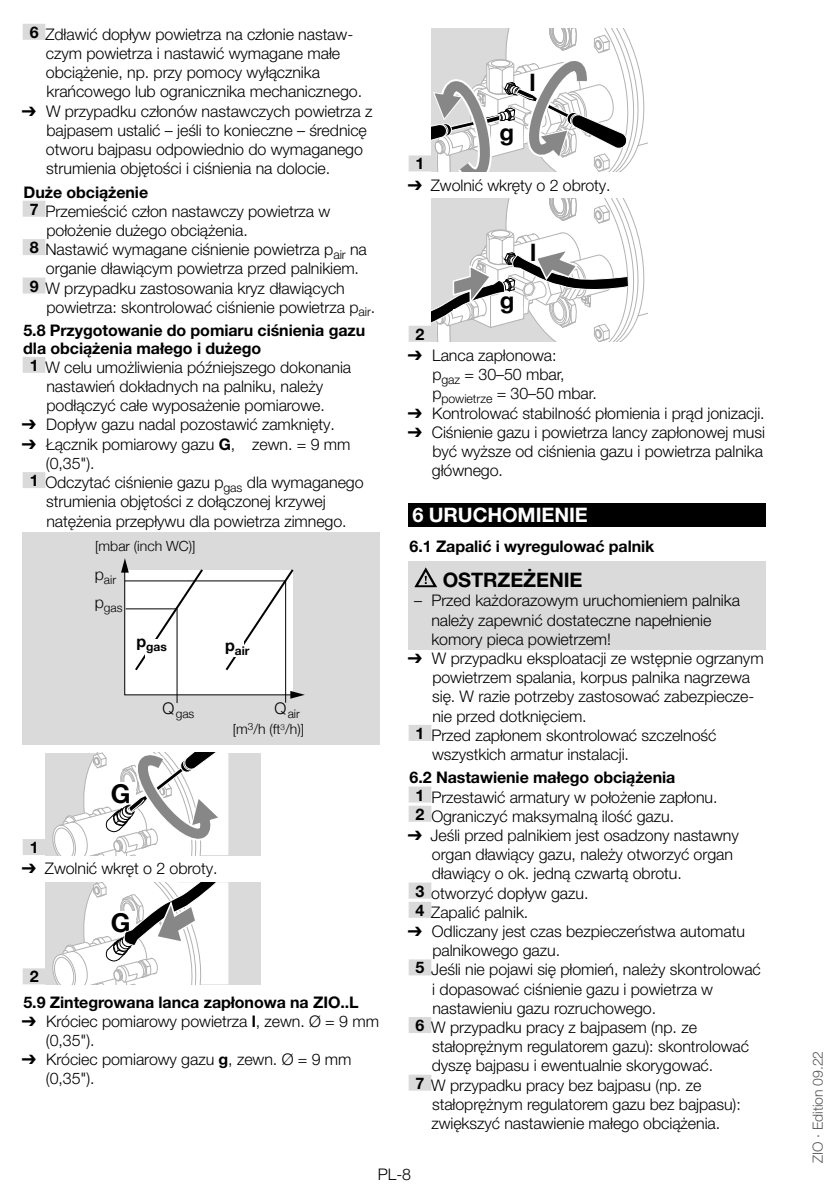
<style>
.page{position:relative;width:840px;height:1191px;background:#fff}
.page>*{position:absolute;margin:0;border:0;box-sizing:border-box;transform-origin:0 0}
.t1{font:700 26px "Helvetica Neue";color:#000}
.t2{font:700 24px "Helvetica Neue";color:#000}
.t3{font:700 20px "Helvetica Neue LT Pro";letter-spacing:-.005em;color:#fff}
.t4{font:700 20px "Helvetica Neue LT Pro";letter-spacing:-.005em;color:#000}
.t5{font:300 16px/19.2px "Helvetica Neue LT Pro";letter-spacing:-.005em;color:#000}
.t6{font:700 16px/17.6px "Helvetica Neue LT Pro";letter-spacing:-.005em;color:#000}
.t7{font:300 16px "Helvetica Neue";color:#000}
.t8{font:300 14px "Helvetica Neue";color:#000}
.t9{font:300 14px "Helvetica Neue LT Pro";letter-spacing:-.005em;color:#575756}
.t10{font:300 12px "Helvetica Neue";color:#000}
.t11{font:700 12px "Helvetica Neue";color:#000}
.s1{font-weight:700}
.s2{font-family:"Arial Unicode MS";font-weight:400}
</style>
<div class="page">
<div style="left:23px;top:24px;width:22px;height:16px;background:#dadada"></div>
<div style="left:23px;top:201px;width:22px;height:16px;background:#dadada"></div>
<div style="left:23px;top:239px;width:22px;height:16px;background:#dadada"></div>
<div style="left:23px;top:277px;width:22px;height:16px;background:#dadada"></div>
<div style="left:23px;top:357px;width:22px;height:16px;background:#dadada"></div>
<div style="left:23px;top:472px;width:22px;height:16px;background:#dadada"></div>
<div style="left:23px;top:839px;width:22px;height:16px;background:#dadada"></div>
<div style="left:23px;top:968px;width:22px;height:16px;background:#dadada"></div>
<div style="left:23px;top:532px;width:357px;height:213px;background:#dadada"></div>
<svg style="left:121px;top:558px;width:183px;height:145px"></svg>
<div style="left:45px;top:753px;width:216px;height:102px;background:#dadada"></div>
<svg style="left:52px;top:753px;width:176px;height:102px"></svg>
<div style="left:45px;top:882px;width:216px;height:102px;background:#dadada"></div>
<svg style="left:50px;top:882px;width:178px;height:103px"></svg>
<div style="left:408px;top:155px;width:23px;height:16px;background:#dadada"></div>
<div style="left:408px;top:326px;width:23px;height:16px;background:#dadada"></div>
<div style="left:408px;top:503px;width:357px;height:24px;background:#000"></div>
<div style="left:408px;top:561px;width:357px;height:32px;background:#dadada"></div>
<div style="left:408px;top:589px;width:357px;height:60px;background:#dadada"></div>
<div style="left:408px;top:725px;width:23px;height:16px;background:#dadada"></div>
<div style="left:408px;top:786px;width:23px;height:16px;background:#dadada"></div>
<div style="left:408px;top:805px;width:23px;height:16px;background:#dadada"></div>
<div style="left:408px;top:882px;width:23px;height:16px;background:#dadada"></div>
<div style="left:408px;top:901px;width:23px;height:16px;background:#dadada"></div>
<div style="left:408px;top:959px;width:23px;height:16px;background:#dadada"></div>
<div style="left:408px;top:1017px;width:23px;height:16px;background:#dadada"></div>
<div style="left:408px;top:1074px;width:23px;height:16px;background:#dadada"></div>
<svg style="left:431px;top:28px;width:215px;height:143px"></svg>
<svg style="left:431px;top:199px;width:215px;height:143px"></svg>
<svg style="left:414px;top:567px;width:23px;height:20px"></svg>
<p class="t5" style="left:46px;top:24px;width:317px;text-indent:-16px"><span class="s1">6</span> Zdławić dopływ powietrza na członie nastaw&shy;czym powietrza i nastawić wymagane małe obciążenie, np. przy pomocy wyłącznika krańcowego lub ogranicznika mechanicznego.</p>
<p class="t5" style="left:46px;top:101px;width:328px;text-indent:-24px"><span class="s2">➔</span> W przypadku członów nastawczych powietrza z bajpasem ustalić – jeśli to konieczne – średnicę otworu bajpasu odpowiednio do wymaganego strumienia objętości i ciśnienia na dolocie.</p>
<p class="t6" style="left:24px;top:183px;width:126px">Duże obciążenie</p>
<p class="t5" style="left:30px;top:201px;width:302px"><span class="s1">7</span> Przemieścić człon nastawczy powietrza w</p>
<p class="t5" style="left:46px;top:220px;width:203px">położenie dużego obciążenia.</p>
<p class="t5" style="left:30px;top:239px;width:338px"><span class="s1">8</span> Nastawić wymagane ciśnienie powietrza p<sub>air</sub> na</p>
<p class="t5" style="left:46px;top:259px;width:314px">organie dławiącym powietrza przed palnikiem.</p>
<p class="t5" style="left:30px;top:278px;width:316px"><span class="s1">9</span> W przypadku zastosowania kryz dławiących</p>
<p class="t5" style="left:46px;top:297px;width:330px">powietrza: skontrolować ciśnienie powietrza p<sub>air</sub>.</p>
<p class="t6" style="left:23px;top:321px;width:343px">5.8 Przygotowanie do pomiaru ciśnienia gazu dla obciążenia małego i dużego</p>
<p class="t5" style="left:46px;top:357px;width:306px;text-indent:-17px"><span class="s1">1</span> W celu umożliwienia późniejszego dokonania nastawień dokładnych na palniku, należy podłączyć całe wyposażenie pomiarowe.</p>
<p class="t5" style="left:22px;top:415px;width:314px"><span class="s2">➔</span> Dopływ gazu nadal pozostawić zamknięty.</p>
<p class="t5" style="left:22px;top:434px;width:330px"><span class="s2">➔</span> Łącznik pomiarowy gazu <span class="s1">G</span>, ∅ zewn. = 9 mm</p>
<p class="t5" style="left:46px;top:453px;width:50px">(0,35").</p>
<p class="t5" style="left:30px;top:472px;width:335px"><span class="s1">1</span> Odczytać ciśnienie gazu p<sub>gas</sub> dla wymaganego</p>
<p class="t5" style="left:46px;top:491px;width:281px">strumienia objętości z dołączonej krzywej</p>
<p class="t5" style="left:46px;top:511px;width:301px">natężenia przepływu dla powietrza zimnego.</p>
<p class="t8" style="left:95px;top:535px;width:102px">[mbar (inch WC)]</p>
<p class="t6" style="left:30px;top:838px;width:10px">1</p>
<p class="t10" style="left:95px;top:570px;width:23px"><sup>p</sup>air</p>
<p class="t10" style="left:95px;top:598px;width:29px"><sup>p</sup>gas</p>
<p class="t11" style="left:136px;top:637px;width:32px"><sup>p</sup>gas</p>
<p class="t11" style="left:225px;top:641px;width:26px"><sup>p</sup>air</p>
<h1 class="t1" style="left:111px;top:773px;width:21px">G</h1>
<p class="t7" style="left:162px;top:695px;width:13px">Q</p>
<p class="t10" style="left:287px;top:704px;width:14px">air</p>
<p class="t7" style="left:274px;top:695px;width:13px">Q</p>
<p class="t10" style="left:176px;top:704px;width:20px">gas</p>
<p class="t8" style="left:233px;top:718px;width:73px">[m<sup>3</sup>/h (ft<sup>3</sup>/h)]</p>
<p class="t5" style="left:22px;top:858px;width:197px"><span class="s2">➔</span> Zwolnić wkręt o 2 obroty.</p>
<p class="t6" style="left:30px;top:967px;width:10px">2</p>
<h1 class="t1" style="left:111px;top:902px;width:21px">G</h1>
<p class="t6" style="left:23px;top:992px;width:336px">5.9 Zintegrowana lanca zapłonowa na ZIO..L</p>
<p class="t5" style="left:46px;top:1011px;width:334px;text-indent:-24px"><span class="s2">➔</span> Króciec pomiarowy powietrza <span class="s1">l</span>, zewn. Ø = 9 mm (0,35").</p>
<p class="t5" style="left:46px;top:1049px;width:307px;text-indent:-24px"><span class="s2">➔</span> Króciec pomiarowy gazu <span class="s1">g</span>, zewn. Ø = 9 mm (0,35").</p>
<p class="t6" style="left:415px;top:155px;width:10px">1</p>
<h2 class="t2" style="left:499px;top:113px;width:16px">g</h2>
<h2 class="t2" style="left:529px;top:63px;width:8px">l</h2>
<p class="t5" style="left:407px;top:175px;width:204px"><span class="s2">➔</span> Zwolnić wkręty o 2 obroty.</p>
<p class="t6" style="left:415px;top:325px;width:10px">2</p>
<h2 class="t2" style="left:499px;top:282px;width:16px">g</h2>
<h2 class="t2" style="left:530px;top:233px;width:8px">l</h2>
<p class="t5" style="left:432px;top:345px;width:166px;text-indent:-24px"><span class="s2">➔</span> Lanca zapłonowa:<br>p<sub>gaz</sub> = 30–50 mbar, p<sub>powietrze</sub> = 30–50 mbar.</p>
<p class="t5" style="left:407px;top:403px;width:358px"><span class="s2">➔</span> Kontrolować stabilność płomienia i prąd jonizacji.</p>
<p class="t5" style="left:431px;top:422px;width:334px;text-indent:-24px"><span class="s2">➔</span> Ciśnienie gazu i powietrza lancy zapłonowej musi być wyższe od ciśnienia gazu i powietrza palnika głównego.</p>
<p class="t3" style="left:412px;top:503px;width:166px">6 URUCHOMIENIE</p>
<p class="t6" style="left:409px;top:537px;width:246px">6.1 Zapalić i wyregulować palnik</p>
<p class="t4" style="left:442px;top:567px;width:131px">OSTRZEŻENIE</p>
<p class="t5" style="left:431px;top:591px;width:310px;text-indent:-17px">– Przed każdorazowym uruchomieniem palnika należy zapewnić dostateczne napełnienie komory pieca powietrzem!</p>
<p class="t5" style="left:407px;top:648px;width:357px"><span class="s2">➔</span> W przypadku eksploatacji ze wstępnie ogrzanym</p>
<p class="t5" style="left:432px;top:667px;width:319px">powietrzem spalania, korpus palnika nagrzewa</p>
<p class="t5" style="left:432px;top:687px;width:323px">się. W razie potrzeby zastosować zabezpiecze-</p>
<p class="t5" style="left:432px;top:706px;width:156px">nie przed dotknięciem.</p>
<p class="t5" style="left:415px;top:725px;width:302px"><span class="s1">1</span> Przed zapłonem skontrolować szczelność</p>
<p class="t5" style="left:432px;top:744px;width:198px">wszystkich armatur instalacji.</p>
<p class="t5" style="left:415px;top:767px;width:303px;text-indent:-6px"><span class="s1">6.2 Nastawienie małego obciążenia<br>1</span> Przestawić armatury w położenie zapłonu.<br><span class="s1">2</span> Ograniczyć maksymalną ilość gazu.</p>
<p class="t5" style="left:407px;top:825px;width:332px"><span class="s2">➔</span> Jeśli przed palnikiem jest osadzony nastawny</p>
<p class="t5" style="left:431px;top:844px;width:302px">organ dławiący gazu, należy otworzyć organ</p>
<p class="t5" style="left:431px;top:863px;width:251px">dławiący o ok. jedną czwartą obrotu.</p>
<p class="t5" style="left:415px;top:883px;width:174px"><span class="s1">3</span> otworzyć dopływ gazu.</p>
<p class="t5" style="left:415px;top:902px;width:114px"><span class="s1">4</span> Zapalić palnik.</p>
<p class="t5" style="left:407px;top:921px;width:338px"><span class="s2">➔</span> Odliczany jest czas bezpieczeństwa automatu</p>
<p class="t5" style="left:432px;top:940px;width:129px">palnikowego gazu.</p>
<p class="t5" style="left:415px;top:959px;width:346px"><span class="s1">5</span> Jeśli nie pojawi się płomień, należy skontrolować</p>
<p class="t5" style="left:432px;top:979px;width:282px">i dopasować ciśnienie gazu i powietrza w</p>
<p class="t5" style="left:432px;top:998px;width:225px">nastawieniu gazu rozruchowego.</p>
<p class="t5" style="left:415px;top:1017px;width:283px"><span class="s1">6</span> W przypadku pracy z bajpasem (np. ze</p>
<p class="t5" style="left:432px;top:1036px;width:318px">stałoprężnym regulatorem gazu): skontrolować</p>
<p class="t5" style="left:431px;top:1055px;width:283px">dyszę bajpasu i ewentualnie skorygować.</p>
<p class="t5" style="left:415px;top:1075px;width:287px"><span class="s1">7</span> W przypadku pracy bez bajpasu (np. ze</p>
<p class="t5" style="left:432px;top:1094px;width:310px">stałoprężnym regulatorem gazu bez bajpasu):</p>
<p class="t5" style="left:431px;top:1113px;width:290px">zwiększyć nastawienie małego obciążenia.</p>
<p class="t5" style="left:377px;top:1164px;width:35px">PL-8</p>
<p class="t9" style="left:809px;top:1162px;width:113px;rotate:-90deg">ZIO · Edition 09.22</p>
</div>
